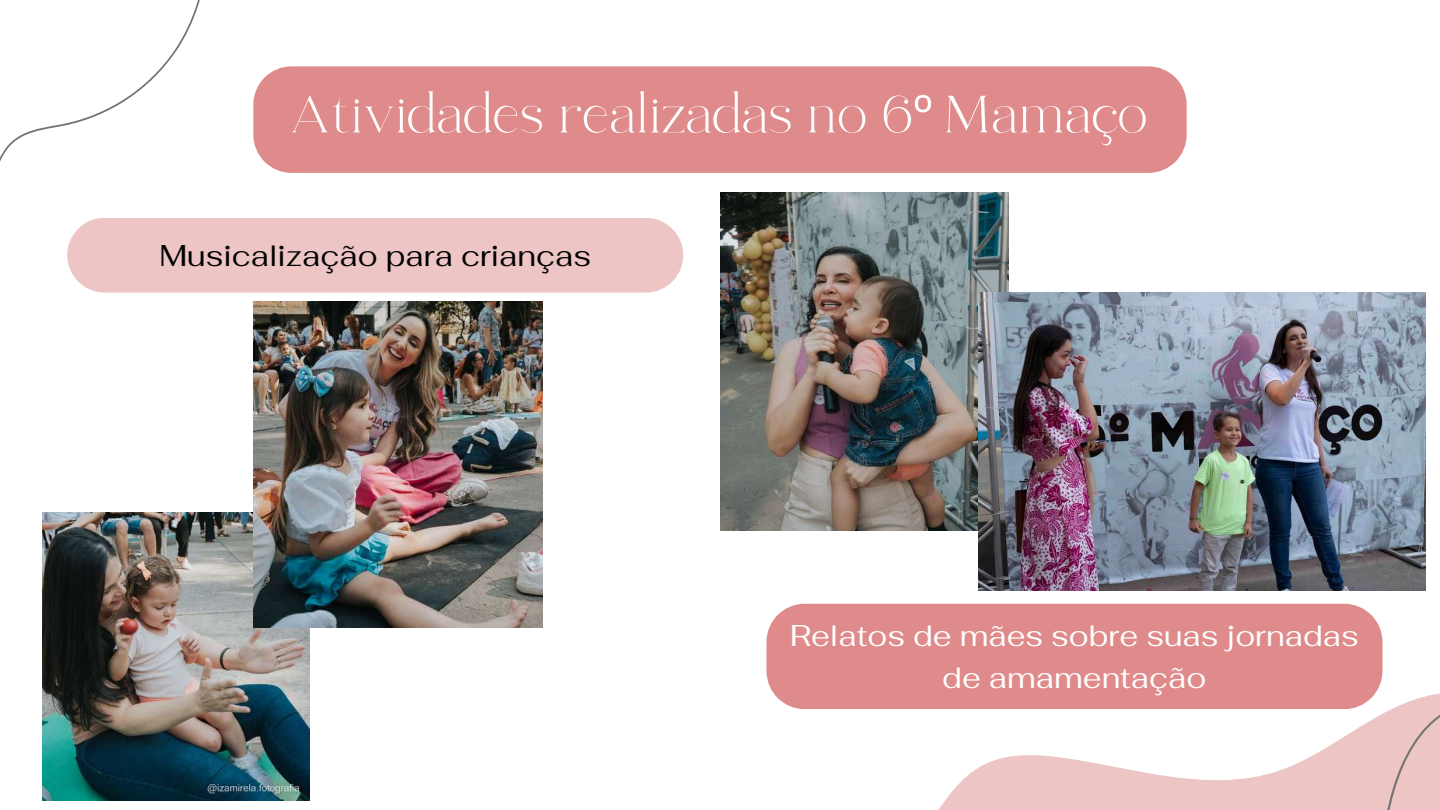
<style>
.page{position:relative;width:1440px;height:810px;background:#fff}
.page>*{position:absolute;margin:0;border:0;box-sizing:border-box;transform-origin:0 0}
.t1{font:52px "RTL Ansam Ansam";color:#fff}
.t2{font:30px/42px "Fahkwang";color:#fff;text-align:center}
.t3{font:30px "Fahkwang";color:#000}
.s1{font-family:"Noto Sans"}
</style>
<div class="page">
<div style="left:67px;top:218px;width:616px;height:75px;background:#edc5c5;border-radius:37px"></div>
<svg style="left:766px;top:604px;width:87px;height:105px;fill:#df8b8b"></svg>
<svg style="left:853px;top:447px;width:573px;height:363px"></svg>
<svg style="left:1163px;top:657px;width:277px;height:153px"></svg>
<svg style="left:0;top:0;width:222px;height:293px"></svg>
<div style="left:253px;top:66px;width:934px;height:107px;background:#df8b8b"></div>
<img style="left:42px;top:513px;width:267px;height:288px">
<img style="left:253px;top:302px;width:290px;height:326px">
<img style="left:720px;top:192px;width:289px;height:338px">
<img style="left:979px;top:293px;width:446px;height:297px">
<h1 class="t1" style="left:291px;top:83px;width:859px">Atividades realizadas no 6<span class="s1">º</span> Mamaço</h1>
<p class="t3" style="left:159px;top:236px;width:433px">Musicalização para crianças</p>
<p class="t2" style="left:790px;top:614px;width:570px">Relatos de mães sobre suas jornadas de amamentação</p>
</div>
